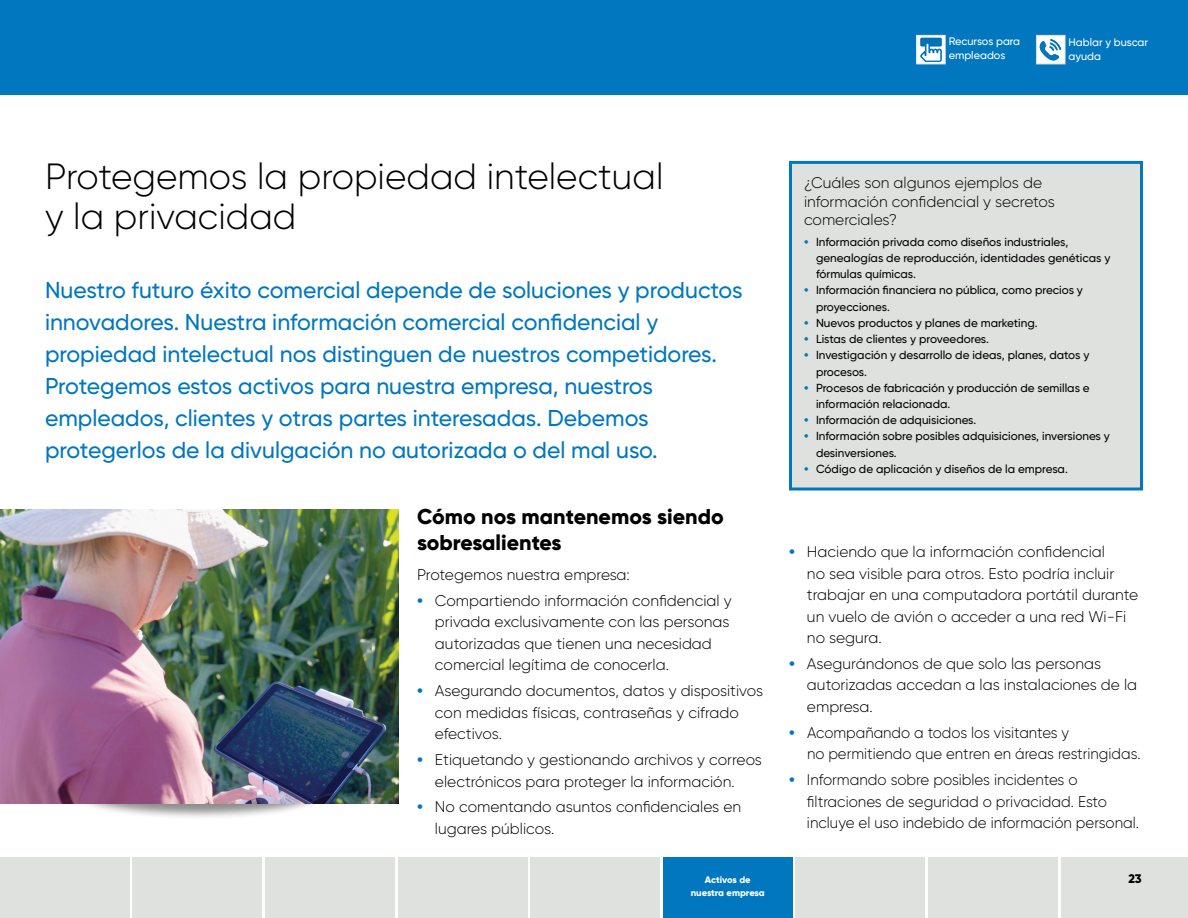
<style>
.page{position:relative;width:1188px;height:918px;background:#fff}
.page>*{position:absolute;margin:0;border:0;box-sizing:border-box;transform-origin:0 0}
.t1{font:300 36.45px/39.5px "Gilroy";color:#000}
.t2{font:500 22.95px/32px "Gilroy";color:#0077be}
.t3{font:800 21.45px/25.8px "Gilroy";color:#000}
.t4{font:300 15.45px/21.5px "Gilroy";color:#000}
.t5{font:300 15.45px/21.5px "Gilroy";color:#000;scale:.96 1}
.t6{font:800 12.45px "Gilroy";color:#000}
.t7{font:500 11.7px/16.2px "Gilroy";color:#000}
.t8{font:500 10.95px/14px "Gilroy";color:#fff}
.t9{font:800 9.45px/12.5px "Gilroy";letter-spacing:-.01em;color:#fff;text-align:center}
.s1{font-weight:800;color:#0077be}
</style>
<div class="page">
<div style="left:0;top:857px;width:130px;height:61px;background:#dfe1df"></div>
<div style="left:265px;top:857px;width:130px;height:61px;background:#dfe1df"></div>
<div style="left:398px;top:857px;width:129px;height:61px;background:#dfe1df"></div>
<div style="left:530px;top:857px;width:130px;height:61px;background:#dfe1df"></div>
<div style="left:796px;top:857px;width:129px;height:61px;background:#dfe1df"></div>
<div style="left:133px;top:857px;width:129px;height:61px;background:#dfe1df"></div>
<div style="left:928px;top:857px;width:130px;height:61px;background:#dfe1df"></div>
<div style="left:1061px;top:857px;width:127px;height:61px;background:#dfe1df"></div>
<div style="left:0;top:0;width:1188px;height:94px;background:#0077be"></div>
<div style="left:69px;top:762px;width:261px;height:59px;background:#000;opacity:.45"></div>
<div style="left:789px;top:161px;width:354px;height:329px;background:#dfe1df;border:3px solid #0077be"></div>
<img style="left:0;top:510px;width:399px;height:293px">
<div style="left:663px;top:857px;width:130px;height:61px;background:#0077be"></div>
<svg style="left:918px;top:37px;width:26px;height:25px"></svg>
<div style="left:920px;top:38px;width:22px;height:9px;background:#0070b9;border-radius:2px"></div>
<svg style="left:920px;top:42px;width:22px;height:20px"></svg>
<div style="left:916px;top:35px;width:30px;height:29px;border:1px solid #dfe1df"></div>
<div style="left:1036px;top:35px;width:29px;height:29px;background:#fff;border:1px solid #dfe1df"></div>
<svg style="left:1040px;top:39px;width:21px;height:21px"></svg>
<p class="t8" style="left:949px;top:35px;width:73px">Recursos para empleados</p>
<p class="t8" style="left:1068px;top:35px;width:81px">Hablar y buscar ayuda</p>
<h1 class="t1" style="left:45px;top:157px;width:620px">Protegemos la propiedad intelectual y la privacidad</h1>
<p class="t2" style="left:45px;top:274px;width:699px">Nuestro futuro éxito comercial depende de soluciones y productos innovadores. Nuestra información comercial confidencial y propiedad intelectual nos distinguen de nuestros competidores.<br>Protegemos estos activos para nuestra empresa, nuestros empleados, clientes y otras partes interesadas. Debemos protegerlos de la divulgación no autorizada o del mal uso.</p>
<h3 class="t3" style="left:417px;top:503px;width:308px">Cómo nos mantenemos siendo sobresalientes</h3>
<p class="t4" style="left:417px;top:564px;width:214px">Protegemos nuestra empresa:</p>
<p class="t4" style="left:435px;top:590px;width:298px;text-indent:-18px"><span class="s1">•</span> Compartiendo información confidencial y privada exclusivamente con las personas autorizadas que tienen una necesidad comercial legítima de conocerla.</p>
<p class="t4" style="left:435px;top:680px;width:330px;text-indent:-18px"><span class="s1">•</span> Asegurando documentos, datos y dispositivos con medidas físicas, contraseñas y cifrado efectivos.</p>
<p class="t4" style="left:435px;top:749px;width:329px;text-indent:-18px"><span class="s1">•</span> Etiquetando y gestionando archivos y correos electrónicos para proteger la información.</p>
<p class="t4" style="left:435px;top:796px;width:308px;text-indent:-18px"><span class="s1">•</span> No comentando asuntos confidenciales en lugares públicos.</p>
<p class="t9" style="left:691px;top:874px;width:76px">Activos de nuestra empresa</p>
<p class="t4" style="left:804px;top:173px;width:252px;line-height:18.5px">¿Cuáles son algunos ejemplos de información confidencial y secretos comerciales?</p>
<p class="t7" style="left:816px;top:234px;width:296px;text-indent:-12px"><span class="s1">•</span> Información privada como diseños industriales, genealogías de reproducción, identidades genéticas y fórmulas químicas.</p>
<p class="t7" style="left:816px;top:282px;width:268px;text-indent:-12px"><span class="s1">•</span> Información financiera no pública, como precios y proyecciones.</p>
<p class="t7" style="left:804px;top:315px;width:235px"><span class="s1">•</span> Nuevos productos y planes de marketing.</p>
<p class="t7" style="left:804px;top:331px;width:187px"><span class="s1">•</span> Listas de clientes y proveedores.</p>
<p class="t7" style="left:816px;top:347px;width:275px;text-indent:-12px"><span class="s1">•</span> Investigación y desarrollo de ideas, planes, datos y procesos.</p>
<p class="t7" style="left:816px;top:379px;width:275px;text-indent:-12px"><span class="s1">•</span> Procesos de fabricación y producción de semillas e información relacionada.</p>
<p class="t7" style="left:804px;top:412px;width:174px"><span class="s1">•</span> Información de adquisiciones.</p>
<p class="t7" style="left:816px;top:428px;width:295px;text-indent:-12px"><span class="s1">•</span> Información sobre posibles adquisiciones, inversiones y desinversiones.</p>
<p class="t7" style="left:804px;top:460px;width:265px"><span class="s1">•</span> Código de aplicación y diseños de la empresa.</p>
<p class="t4" style="left:807px;top:541px;width:333px;text-indent:-18px"><span class="s1">•</span> Haciendo que la información confidencial<br>no sea visible para otros. Esto podría incluir trabajar en una computadora portátil durante un vuelo de avión o acceder a una red Wi-Fi no segura.</p>
<p class="t4" style="left:807px;top:653px;width:332px;text-indent:-18px"><span class="s1">•</span> Asegurándonos de que solo las personas autorizadas accedan a las instalaciones de la empresa.</p>
<p class="t5" style="left:807px;top:722px;width:349px;text-indent:-18px"><span class="s1">•</span> Acompañando a todos los visitantes y<br>no permitiendo que entren en áreas restringidas.</p>
<p class="t4" style="left:807px;top:769px;width:334px;text-indent:-18px"><span class="s1">•</span> Informando sobre posibles incidentes o filtraciones de seguridad o privacidad. Esto incluye el uso indebido de información personal.</p>
<p class="t6" style="left:1128px;top:871px;width:15px">23</p>
</div>
